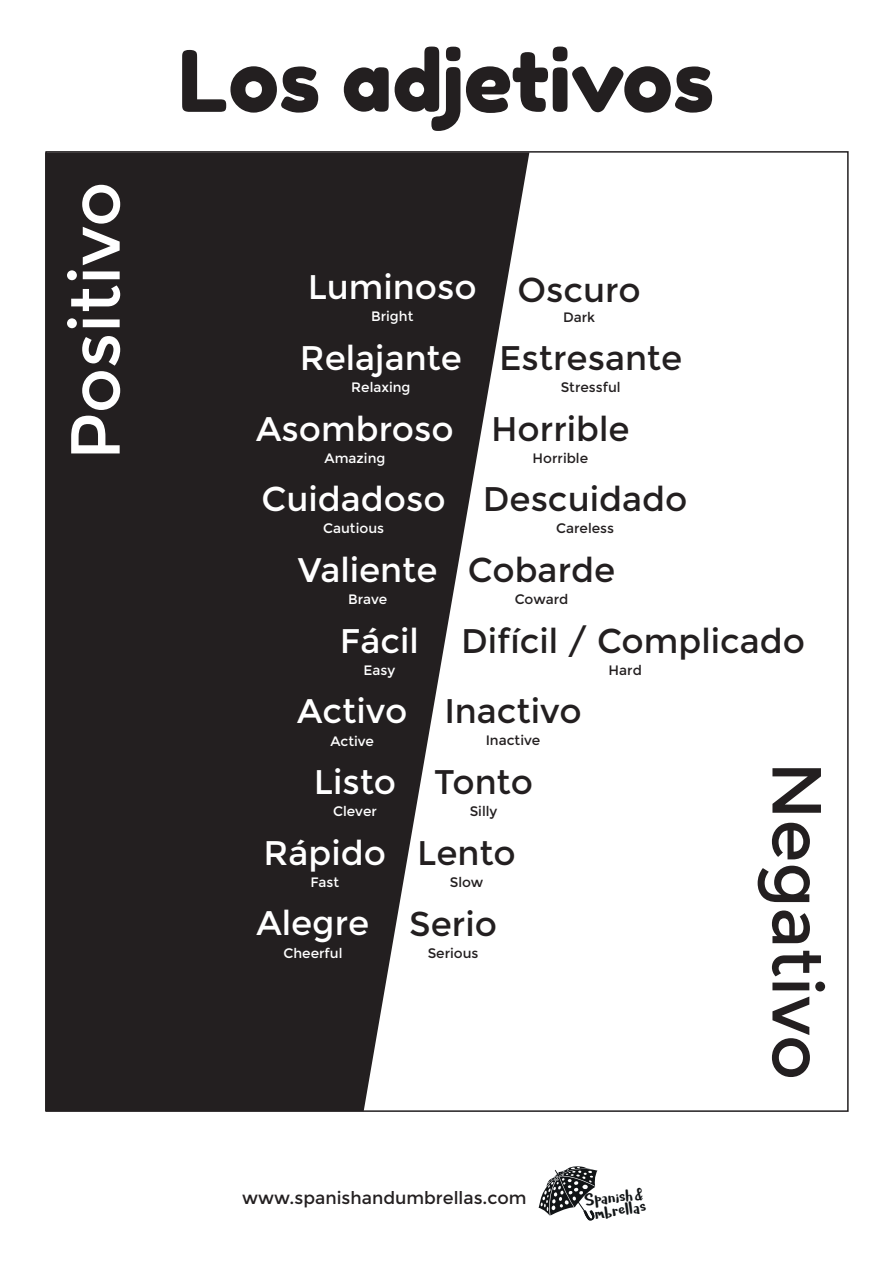
<style>
.page{position:relative;width:893px;height:1263px;background:#fff}
.page>*{position:absolute;margin:0;border:0;box-sizing:border-box;transform-origin:0 0}
.t1{font:84.45px "Fredoka One";color:#231f20}
.t2{font:69.3px "Montserrat";color:#fff}
.t3{font:69.3px "Montserrat";color:#231f20}
.t4{font:34.2px "Montserrat";color:#231f20}
.t5{font:34.2px "Montserrat";color:#fff}
.t6{font:17.7px "Cavorting";color:#111416}
.t7{font:17.55px "Montserrat";color:#231f20}
.t8{font:13.65px "Montserrat";color:#231f20}
.t9{font:13.65px "Montserrat";color:#fff}
</style>
<div class="page">
<svg style="left:48px;top:154px;width:481px;height:955px;fill:#231f20"></svg>
<svg style="left:539px;top:1166px;width:58px;height:54px"></svg>
<h2 class="t2" style="left:55px;top:460px;width:280px;rotate:-90deg">Positivo</h2>
<h1 class="t1" style="left:179px;top:30px;width:537px">Los adjetivos</h1>
<p class="t5" style="left:308px;top:267px;width:171px">Luminoso</p>
<p class="t9" style="left:371px;top:309px;width:44px">Bright</p>
<p class="t5" style="left:300px;top:338px;width:164px">Relajante</p>
<p class="t9" style="left:351px;top:379px;width:61px">Relaxing</p>
<p class="t4" style="left:518px;top:270px;width:125px">Oscuro</p>
<p class="t8" style="left:563px;top:309px;width:34px">Dark</p>
<p class="t4" style="left:499px;top:338px;width:185px">Estresante</p>
<p class="t8" style="left:561px;top:379px;width:61px">Stressful</p>
<p class="t4" style="left:491px;top:409px;width:140px">Horrible</p>
<p class="t5" style="left:256px;top:409px;width:199px">Asombroso</p>
<p class="t9" style="left:325px;top:450px;width:62px">Amazing</p>
<p class="t8" style="left:533px;top:450px;width:57px">Horrible</p>
<p class="t5" style="left:261px;top:479px;width:186px">Cuidadoso</p>
<p class="t9" style="left:323px;top:521px;width:63px">Cautious</p>
<p class="t8" style="left:556px;top:521px;width:59px">Careless</p>
<p class="t4" style="left:483px;top:479px;width:206px">Descuidado</p>
<p class="t5" style="left:298px;top:550px;width:141px">Valiente</p>
<p class="t9" style="left:348px;top:591px;width:41px">Brave</p>
<p class="t8" style="left:515px;top:591px;width:55px">Coward</p>
<p class="t4" style="left:468px;top:550px;width:149px">Cobarde</p>
<p class="t4" style="left:461px;top:621px;width:345px">Difícil / Complicado</p>
<p class="t5" style="left:340px;top:621px;width:81px">Fácil</p>
<p class="t9" style="left:363px;top:662px;width:33px">Easy</p>
<p class="t8" style="left:609px;top:662px;width:35px">Hard</p>
<p class="t5" style="left:297px;top:691px;width:112px">Activo</p>
<p class="t9" style="left:330px;top:733px;width:45px">Active</p>
<p class="t8" style="left:486px;top:733px;width:56px">Inactive</p>
<p class="t4" style="left:444px;top:691px;width:139px">Inactivo</p>
<p class="t5" style="left:314px;top:762px;width:84px">Listo</p>
<p class="t9" style="left:333px;top:803px;width:45px">Clever</p>
<p class="t8" style="left:470px;top:803px;width:29px">Silly</p>
<p class="t4" style="left:434px;top:762px;width:100px">Tonto</p>
<p class="t5" style="left:264px;top:833px;width:124px">Rápido</p>
<p class="t9" style="left:311px;top:874px;width:30px">Fast</p>
<p class="t8" style="left:450px;top:874px;width:35px">Slow</p>
<p class="t4" style="left:417px;top:833px;width:100px">Lento</p>
<p class="t4" style="left:409px;top:904px;width:89px">Serio</p>
<p class="t5" style="left:256px;top:904px;width:114px">Alegre</p>
<p class="t9" style="left:283px;top:945px;width:61px">Cheerful</p>
<p class="t8" style="left:428px;top:945px;width:52px">Serious</p>
<p class="t7" style="left:242px;top:1188px;width:286px">www.spanishandumbrellas.com</p>
<p class="t6" style="left:584px;top:1189px;width:50px;rotate:-5deg">Spanish</p>
<p class="t6" style="left:593px;top:1203px;width:53px;rotate:-10deg">mbrellas</p>
<h2 class="t3" style="left:837px;top:761px;width:320px;rotate:90deg">Negativo</h2>
</div>
